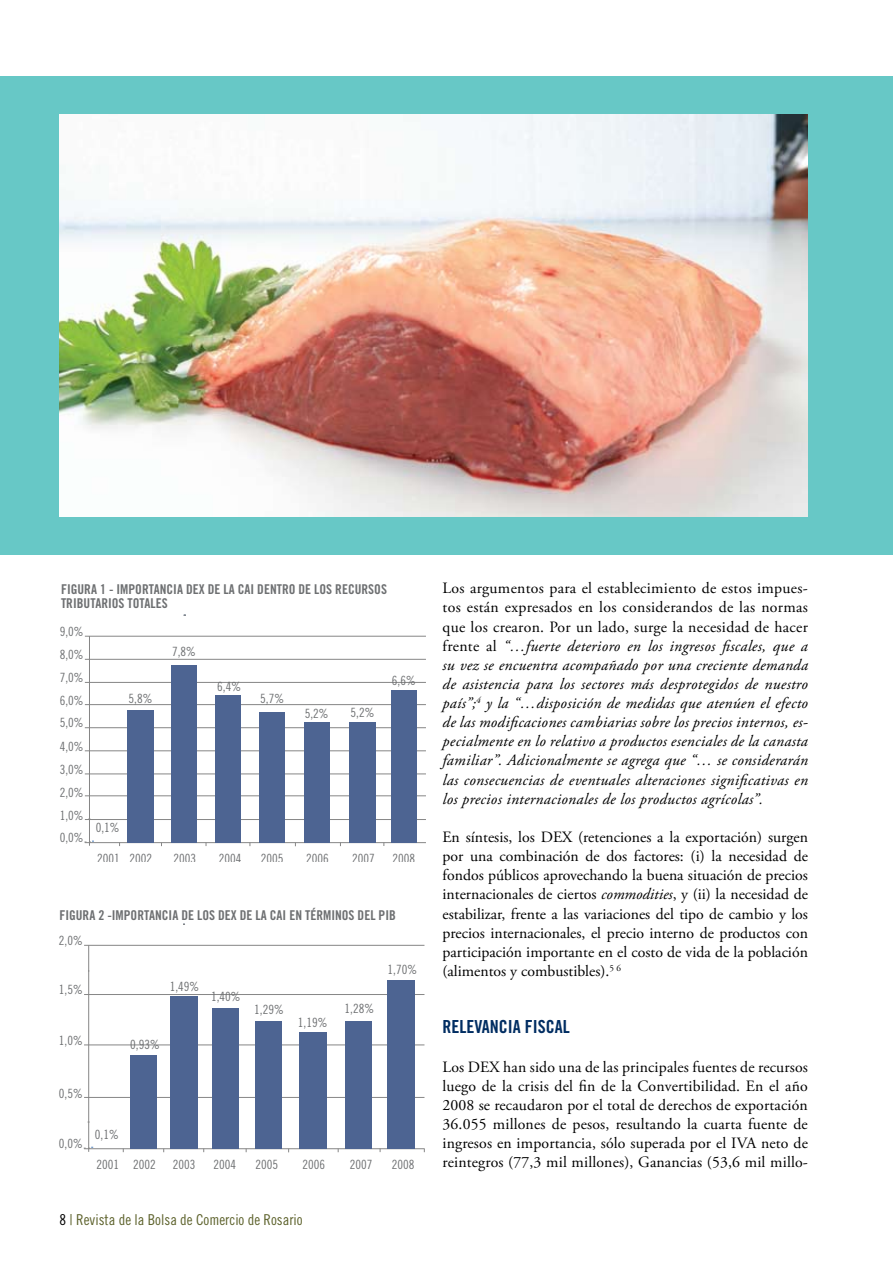
<style>
.page{position:relative;width:893px;height:1263px;background:#fff}
.page>*{position:absolute;margin:0;border:0;box-sizing:border-box;transform-origin:0 0}
.t1{font:18px "Trade Gothic Bold Cond Twenty";color:#002d62}
.t2{font:15.75px/19.2px "Adobe Garamond Pro";color:#000;text-align:justify}
.t3{font:italic 15.75px/19.2px "Adobe Garamond Pro";letter-spacing:.02em;color:#000;text-align:justify}
.t4{font:15px "Trade Gothic Cond Eighteen";color:#5e632d}
.t5{font:13.5px/13.5px "Trade Gothic Bold Cond Twenty";color:#6d6f71}
.t6{font:12.75px "Trade Gothic Cond Eighteen";color:#6d6f71}
.s1{color:#000}
.s2{font-style:normal}
.s3{font-style:italic}
</style>
<div class="page">
<hr style="left:85px;top:819px;width:340px;height:1px;background:#868686">
<hr style="left:85px;top:795px;width:340px;height:1px;background:#868686">
<hr style="left:85px;top:774px;width:340px;height:1px;background:#868686">
<hr style="left:85px;top:750px;width:340px;height:1px;background:#868686">
<hr style="left:85px;top:727px;width:340px;height:1px;background:#868686">
<hr style="left:85px;top:704px;width:340px;height:1px;background:#868686">
<hr style="left:85px;top:682px;width:340px;height:1px;background:#868686">
<hr style="left:85px;top:659px;width:340px;height:1px;background:#868686">
<hr style="left:85px;top:636px;width:340px;height:1px;background:#868686">
<hr style="left:89px;top:636px;width:1px;height:210px;background:#868686">
<hr style="left:85px;top:842px;width:340px;height:1px;background:#868686">
<div style="left:128px;top:711px;width:26px;height:132px;background:#4d6492"></div>
<div style="left:171px;top:665px;width:26px;height:178px;background:#4d6492"></div>
<div style="left:215px;top:696px;width:26px;height:147px;background:#4d6492"></div>
<div style="left:260px;top:712px;width:25px;height:131px;background:#4d6492"></div>
<div style="left:304px;top:723px;width:25px;height:120px;background:#4d6492"></div>
<div style="left:349px;top:722px;width:26px;height:121px;background:#4d6492"></div>
<div style="left:391px;top:690px;width:26px;height:153px;background:#4d6492"></div>
<hr style="left:84px;top:1097px;width:340px;height:1px;background:#868686">
<hr style="left:84px;top:1045px;width:340px;height:1px;background:#868686">
<hr style="left:84px;top:994px;width:340px;height:1px;background:#868686">
<hr style="left:84px;top:945px;width:340px;height:1px;background:#868686">
<hr style="left:88px;top:945px;width:1px;height:207px;background:#868686">
<hr style="left:84px;top:1148px;width:340px;height:1px;background:#868686">
<svg style="left:84px;top:1147px;width:9px;height:2px"></svg>
<div style="left:130px;top:1054px;width:27px;height:94px;background:#4d6492"></div>
<div style="left:170px;top:996px;width:27px;height:152px;background:#4d6492"></div>
<div style="left:212px;top:1008px;width:27px;height:140px;background:#4d6492"></div>
<div style="left:255px;top:1021px;width:27px;height:127px;background:#4d6492"></div>
<div style="left:299px;top:1032px;width:27px;height:116px;background:#4d6492"></div>
<div style="left:345px;top:1021px;width:27px;height:127px;background:#4d6492"></div>
<div style="left:387px;top:980px;width:28px;height:168px;background:#4d6492"></div>
<div style="left:0;top:77px;width:893px;height:478px;background:#67c8c6"></div>
<img style="left:59px;top:115px;width:749px;height:402px">
<p class="t5" style="left:61px;top:583px;width:327px">FIGURA 1 - IMPORTANCIA DEX DE LA CAI DENTRO DE LOS RECURSOS<br>TRIBUTARIOS TOTALES</p>
<p class="t6" style="left:60px;top:623px;width:26px">9,0%</p>
<p class="t6" style="left:60px;top:647px;width:26px">8,0%</p>
<p class="t6" style="left:60px;top:670px;width:26px">7,0%</p>
<p class="t6" style="left:60px;top:693px;width:26px">6,0%</p>
<p class="t6" style="left:60px;top:715px;width:26px">5,0%</p>
<p class="t6" style="left:60px;top:738px;width:26px">4,0%</p>
<p class="t6" style="left:60px;top:761px;width:26px">3,0%</p>
<p class="t6" style="left:60px;top:785px;width:26px">2,0%</p>
<p class="t6" style="left:60px;top:808px;width:26px">1,0%</p>
<p class="t6" style="left:60px;top:830px;width:26px">0,0%</p>
<p class="t6" style="left:129px;top:691px;width:26px">5,8%</p>
<p class="t6" style="left:96px;top:820px;width:26px">0,1%</p>
<p class="t6" style="left:97px;top:851px;width:24px">2001</p>
<p class="t6" style="left:129px;top:851px;width:24px">2002</p>
<p class="t6" style="left:172px;top:644px;width:26px">7,8%</p>
<p class="t6" style="left:174px;top:851px;width:24px">2003</p>
<p class="t6" style="left:217px;top:679px;width:26px">6,4%</p>
<p class="t6" style="left:260px;top:691px;width:26px">5,7%</p>
<p class="t6" style="left:305px;top:705px;width:26px">5,2%</p>
<p class="t6" style="left:219px;top:851px;width:24px">2004</p>
<p class="t6" style="left:261px;top:851px;width:24px">2005</p>
<p class="t6" style="left:306px;top:851px;width:24px">2006</p>
<p class="t6" style="left:351px;top:705px;width:26px">5,2%</p>
<p class="t6" style="left:392px;top:673px;width:26px">6,6%</p>
<p class="t6" style="left:352px;top:851px;width:24px">2007</p>
<p class="t6" style="left:392px;top:851px;width:24px">2008</p>
<p class="t5" style="left:59px;top:909px;width:338px">FIGURA 2 -IMPORTANCIA DE LOS DEX DE LA CAI EN TÉRMINOS DEL PIB</p>
<p class="t6" style="left:59px;top:932px;width:26px">2,0%</p>
<p class="t6" style="left:59px;top:982px;width:26px">1,5%</p>
<p class="t6" style="left:59px;top:1032px;width:26px">1,0%</p>
<p class="t6" style="left:170px;top:979px;width:31px">1,49%</p>
<p class="t6" style="left:211px;top:989px;width:31px">1,40%</p>
<p class="t6" style="left:130px;top:1037px;width:31px">0,93%</p>
<p class="t6" style="left:254px;top:1001px;width:31px">1,29%</p>
<p class="t6" style="left:298px;top:1014px;width:31px">1,19%</p>
<p class="t6" style="left:344px;top:1001px;width:31px">1,28%</p>
<p class="t6" style="left:388px;top:962px;width:31px">1,70%</p>
<p class="t6" style="left:59px;top:1086px;width:26px">0,5%</p>
<p class="t6" style="left:59px;top:1136px;width:26px">0,0%</p>
<p class="t6" style="left:95px;top:1126px;width:26px">0,1%</p>
<p class="t6" style="left:96px;top:1157px;width:61px">2001 2002</p>
<p class="t6" style="left:173px;top:1157px;width:24px">2003</p>
<p class="t6" style="left:213px;top:1157px;width:24px">2004</p>
<p class="t6" style="left:256px;top:1157px;width:24px">2005</p>
<p class="t6" style="left:302px;top:1157px;width:24px">2006</p>
<p class="t6" style="left:350px;top:1157px;width:24px">2007</p>
<p class="t6" style="left:392px;top:1157px;width:24px">2008</p>
<p class="t4" style="left:60px;top:1210px;width:245px"><span class="s1">8</span> | Revista de la Bolsa de Comercio de Rosario</p>
<p class="t3" style="left:443px;top:579px;width:367px"><span class="s2">Los argumentos para el establecimiento de estos impues&shy;tos están expresados en los considerandos de las normas que los crearon. Por un lado, surge la necesidad de hacer frente al</span> “…fuerte deterioro en los ingresos fiscales, que a su vez se encuentra acompañado por una creciente demanda de asistencia para los sectores más desprotegidos de nuestro país”;<sup>4</sup> y la “…disposición de medidas que atenúen el efecto de las modificaciones cambiarias sobre los precios internos, es&shy;pecialmente en lo relativo a productos esenciales de la canasta familiar”. Adicionalmente se agrega que “… se considerarán las consecuencias de eventuales alteraciones significativas en los precios internacionales de los productos agrícolas”.</p>
<p class="t2" style="left:443px;top:828px;width:367px">En síntesis, los DEX (retenciones a la exportación) surgen por una combinación de dos factores: (i) la necesidad de fondos públicos aprovechando la buena situación de precios internacionales de ciertos <span class="s3">commodities</span>, y (ii) la necesidad de estabilizar, frente a las variaciones del tipo de cambio y los precios internacionales, el precio interno de productos con participación importante en el costo de vida de la población (alimentos y combustibles).<sup>5</sup> <sup>6</sup></p>
<p class="t1" style="left:443px;top:1016px;width:18px">RELEVANCIA</p>
<p class="t1" style="left:525px;top:1016px;width:17px">FISCAL</p>
<p class="t2" style="left:443px;top:1057px;width:367px">Los DEX han sido una de las principales fuentes de recursos luego de la crisis del fin de la Convertibilidad. En el año 2008 se recaudaron por el total de derechos de exportación 36.055 millones de pesos, resultando la cuarta fuente de ingresos en importancia, sólo superada por el IVA neto de reintegros (77,3 mil millones), Ganancias (53,6 mil millo-</p>
</div>
